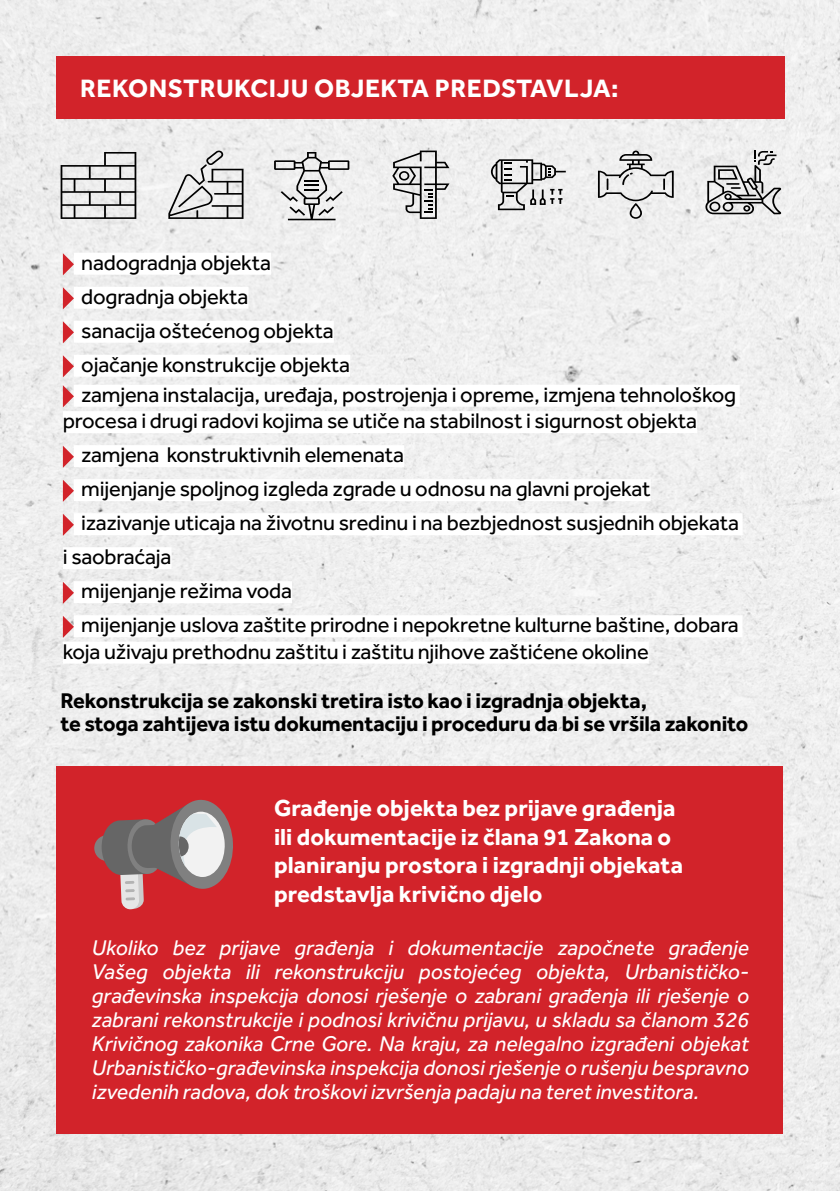
<style>
.page{position:relative;width:840px;height:1191px;background:#fff}
.page>*{position:absolute;margin:0;border:0;box-sizing:border-box;transform-origin:0 0}
.t1{font:700 26px "Effra";letter-spacing:.02em;color:#fff}
.t2{font:700 24px/28.8px "Effra";color:#fff}
.t3{font:22px/34px "Effra";letter-spacing:-.01em;color:#000}
.t4{font:italic 22px/24px "Effra";color:#fff;text-align:justify}
.t5{font:700 22px/23px "Effra";letter-spacing:-.01em;color:#000}
</style>
<div class="page">
<img style="left:0;top:0;width:839px;height:1191px">
<div style="left:57px;top:57px;width:727px;height:62px;background:#d2232a"></div>
<div style="left:74px;top:253px;width:197px;height:22px;background:#fff"></div>
<div style="left:74px;top:287px;width:174px;height:22px;background:#fff"></div>
<div style="left:74px;top:321px;width:259px;height:22px;background:#fff"></div>
<div style="left:74px;top:355px;width:276px;height:22px;background:#fff"></div>
<div style="left:74px;top:385px;width:665px;height:22px;background:#fff"></div>
<div style="left:63px;top:411px;width:633px;height:22px;background:#fff"></div>
<div style="left:74px;top:445px;width:330px;height:22px;background:#fff"></div>
<div style="left:74px;top:479px;width:576px;height:22px;background:#fff"></div>
<div style="left:74px;top:513px;width:668px;height:22px;background:#fff"></div>
<div style="left:63px;top:547px;width:108px;height:22px;background:#fff"></div>
<div style="left:74px;top:581px;width:218px;height:22px;background:#fff"></div>
<div style="left:74px;top:615px;width:668px;height:22px;background:#fff"></div>
<div style="left:63px;top:641px;width:585px;height:22px;background:#fff"></div>
<svg style="left:63px;top:253px;width:11px;height:22px"></svg>
<svg style="left:63px;top:287px;width:11px;height:22px"></svg>
<svg style="left:63px;top:321px;width:11px;height:22px"></svg>
<svg style="left:63px;top:355px;width:11px;height:22px"></svg>
<svg style="left:63px;top:385px;width:11px;height:22px"></svg>
<svg style="left:63px;top:446px;width:11px;height:22px"></svg>
<svg style="left:63px;top:480px;width:11px;height:22px"></svg>
<svg style="left:63px;top:514px;width:11px;height:22px"></svg>
<svg style="left:63px;top:582px;width:11px;height:22px"></svg>
<svg style="left:63px;top:616px;width:11px;height:22px"></svg>
<svg style="left:61px;top:152px;width:75px;height:67px"></svg>
<svg style="left:490px;top:159px;width:75px;height:51px"></svg>
<svg style="left:168px;top:150px;width:75px;height:69px"></svg>
<svg style="left:704px;top:151px;width:76px;height:63px"></svg>
<svg style="left:597px;top:151px;width:76px;height:68px"></svg>
<svg style="left:274px;top:152px;width:75px;height:68px"></svg>
<svg style="left:392px;top:151px;width:57px;height:68px"></svg>
<div style="left:57px;top:766px;width:725px;height:368px;background:#d2232a"></div>
<div style="left:94px;top:835px;width:26px;height:26px;background:#808080;border-radius:50%"></div>
<svg style="left:101px;top:799px;width:132px;height:111px"></svg>
<p class="t1" style="left:80px;top:73px;width:539px">REKONSTRUKCIJU OBJEKTA PREDSTAVLJA:</p>
<p class="t3" style="left:81px;top:245px;width:270px">nadogradnja objekta dogradnja objekta<br>sanacija oštećenog objekta ojačanje konstrukcije objekta</p>
<p class="t3" style="left:63px;top:381px;width:674px;line-height:26.4px;text-indent:18px">zamjena instalacija, uređaja, postrojenja i opreme, izmjena tehnološkog procesa i drugi radovi kojima se utiče na stabilnost i sigurnost objekta</p>
<p class="t3" style="left:81px;top:437px;width:324px">zamjena konstruktivnih elemenata</p>
<p class="t3" style="left:81px;top:471px;width:570px">mijenjanje spoljnog izgleda zgrade u odnosu na glavni projekat</p>
<p class="t3" style="left:81px;top:505px;width:659px">izazivanje uticaja na životnu sredinu i na bezbjednost susjednih objekata</p>
<p class="t3" style="left:63px;top:539px;width:110px">i saobraćaja</p>
<p class="t3" style="left:81px;top:573px;width:212px">mijenjanje režima voda</p>
<p class="t3" style="left:81px;top:607px;width:658px">mijenjanje uslova zaštite prirodne i nepokretne kulturne baštine, dobara</p>
<p class="t3" style="left:63px;top:634px;width:587px">koja uživaju prethodnu zaštitu i zaštitu njihove zaštićene okoline</p>
<p class="t5" style="left:61px;top:689px;width:688px">Rekonstrukcija se zakonski tretira isto kao i izgradnja objekta,<br>te stoga zahtijeva istu dokumentaciju i proceduru da bi se vršila zakonito</p>
<p class="t2" style="left:274px;top:793px;width:410px">Građenje objekta bez prijave građenja ili dokumentacije iz člana 91 Zakona o planiranju prostora i izgradnji objekata predstavlja krivično djelo</p>
<p class="t4" style="left:92px;top:935px;width:658px">Ukoliko bez prijave građenja i dokumentacije započnete građenje Vašeg objekta ili rekonstrukciju postojećeg objekta, Urbanističko&shy;građevinska inspekcija donosi rješenje o zabrani građenja ili rješenje o zabrani rekonstrukcije i podnosi krivičnu prijavu, u skladu sa članom 326<br>Krivičnog zakonika Crne Gore. Na kraju, za nelegalno izgrađeni objekat Urbanističko-građevinska inspekcija donosi rješenje o rušenju bespravno izvedenih radova, dok troškovi izvršenja padaju na teret investitora.</p>
</div>
